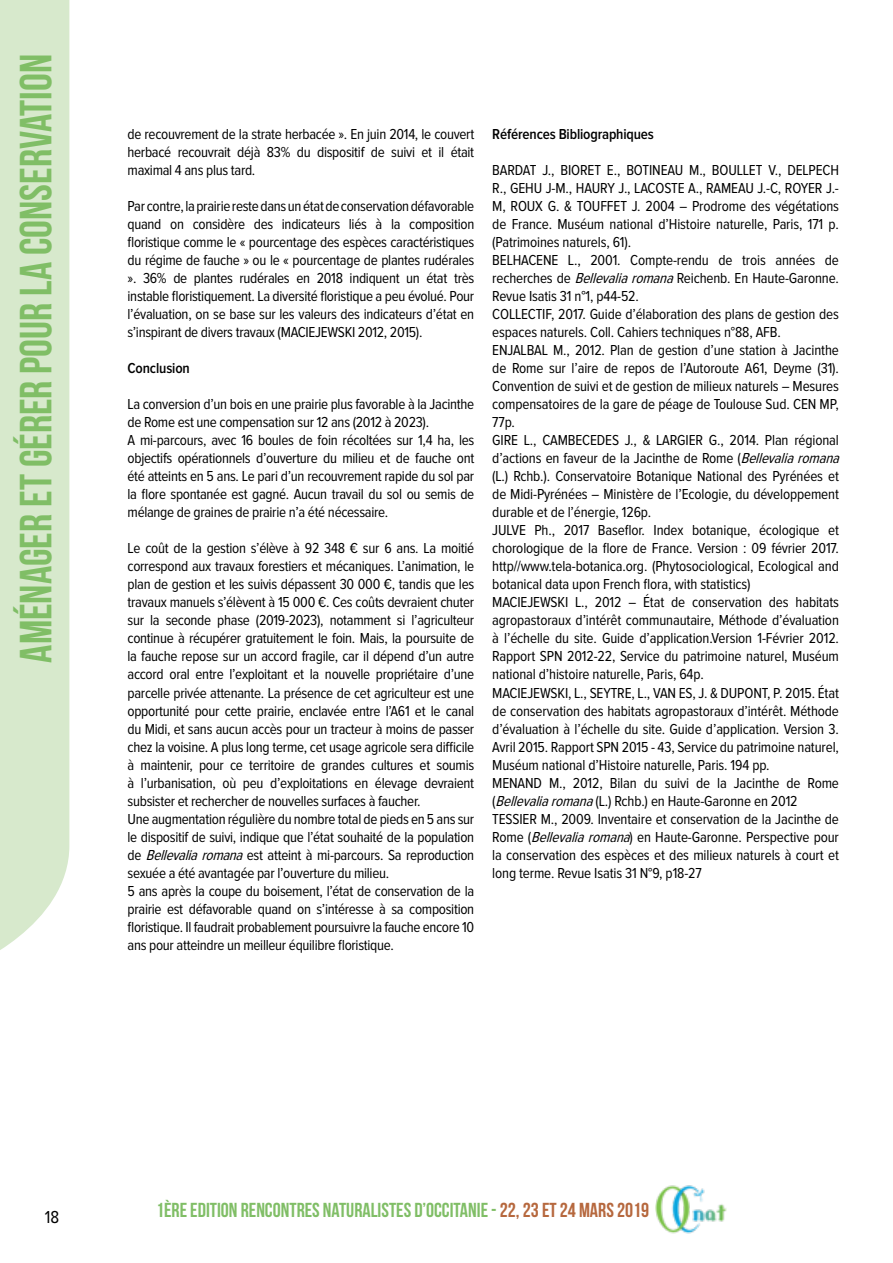
<style>
.page{position:relative;width:893px;height:1263px;background:#fff}
.page>*{position:absolute;margin:0;border:0;box-sizing:border-box;transform-origin:0 0}
.t1{font:45px "Bebas Neue";color:#80be66}
.t2{font:20.25px "Bebas Neue";color:#80be66}
.t3{font:18px "Proxima Nova Cond";color:#000}
.t4{font:15px/18px "Proxima Nova Cond";letter-spacing:-.02em;color:#000}
.t5{font:600 15px "Proxima Nova Cond";letter-spacing:-.01em;color:#000}
.s1{font-style:italic}
.s2{color:#b6683e}
</style>
<div class="page">
<div style="left:0;top:0;width:69px;height:950px;background:#d7e9cc"></div>
<img style="left:656px;top:1185px;width:71px;height:49px">
<h1 class="t1" style="left:11px;top:663px;width:610px;rotate:-90deg">AMÉNAGER ET GÉRER POUR LA CONSERVATION</h1>
<p class="t4" style="left:128px;top:126px;width:348px;text-align:justify">de recouvrement de la strate herbacée ». En juin 2014, le couvert herbacé recouvrait déjà 83% du dispositif de suivi et il était maximal 4 ans plus tard.</p>
<p class="t4" style="left:128px;top:198px;width:348px;text-align:justify">Par contre, la prairie reste dans un état de conservation défavorable quand on considère des indicateurs liés à la composition floristique comme le « pourcentage des espèces caractéristiques du régime de fauche » ou le « pourcentage de plantes rudérales ». 36% de plantes rudérales en 2018 indiquent un état très instable floristiquement. La diversité floristique a peu évolué. Pour l’évaluation, on se base sur les valeurs des indicateurs d’état en s’inspirant de divers travaux (MACIEJEWSKI 2012, 2015).</p>
<p class="t5" style="left:128px;top:362px;width:64px">Conclusion</p>
<p class="t4" style="left:128px;top:396px;width:348px">La conversion d’un bois en une prairie plus favorable à la Jacinthe de Rome est une compensation sur 12 ans (2012 à 2023).<br>A mi-parcours, avec 16 boules de foin récoltées sur 1,4 ha, les objectifs opérationnels d’ouverture du milieu et de fauche ont été atteints en 5 ans. Le pari d’un recouvrement rapide du sol par la flore spontanée est gagné. Aucun travail du sol ou semis de mélange de graines de prairie n’a été nécessaire.</p>
<p class="t4" style="left:128px;top:540px;width:348px">Le coût de la gestion s’élève à 92 348 € sur 6 ans. La moitié correspond aux travaux forestiers et mécaniques. L’animation, le plan de gestion et les suivis dépassent 30 000 €, tandis que les travaux manuels s’élèvent à 15 000 €. Ces coûts devraient chuter sur la seconde phase (2019-2023), notamment si l’agriculteur continue à récupérer gratuitement le foin. Mais, la poursuite de la fauche repose sur un accord fragile, car il dépend d’un autre accord oral entre l’exploitant et la nouvelle propriétaire d’une parcelle privée attenante. La présence de cet agriculteur est une opportunité pour cette prairie, enclavée entre l’A61 et le canal du Midi, et sans aucun accès pour un tracteur à moins de passer chez la voisine. A plus long terme, cet usage agricole sera difficile à maintenir, pour ce territoire de grandes cultures et soumis à l’urbanisation, où peu d’exploitations en élevage devraient subsister et rechercher de nouvelles surfaces à faucher.<br>Une augmentation régulière du nombre total de pieds en 5 ans sur le dispositif de suivi, indique que l’état souhaité de la population de <span class="s1">Bellevaliaromana</span>est atteint à mi-parcours. Sa reproduction sexuée a été avantagée par l’ouverture du milieu.<br>5 ans après la coupe du boisement, l’état de conservation de la prairie est défavorable quand on s’intéresse à sa composition floristique. Il faudrait probablement poursuivre la fauche encore 10 ans pour atteindre un meilleur équilibre floristique.</p>
<p class="t5" style="left:492px;top:128px;width:163px">Références Bibliographiques</p>
<p class="t4" style="left:492px;top:162px;width:352px">BARDAT J., BIORET E., BOTINEAU M., BOULLET V., DELPECH R., GEHU J-M., HAURY J., LACOSTE A., RAMEAU J.-C, ROYER J.- M, ROUX G. &amp; TOUFFET J. 2004 – Prodrome des végétations de France. Muséum national d’Histoire naturelle, Paris, 171 p. (Patrimoines naturels, 61).<br>BELHACENE L., 2001. Compte-rendu de trois années de recherches de <span class="s1">Bellevaliaromana</span>Reichenb. En Haute-Garonne.<br>Revue Isatis 31 n°1, p44-52.<br>COLLECTIF, 2017. Guide d’élaboration des plans de gestion des espaces naturels. Coll. Cahiers techniques n°88, AFB.<br>ENJALBAL M., 2012. Plan de gestion d’une station à Jacinthe de Rome sur l’aire de repos de l’Autoroute A61, Deyme (31).<br>Convention de suivi et de gestion de milieux naturels – Mesures compensatoires de la gare de péage de Toulouse Sud. CEN MP, 77p.<br>GIRE L., CAMBECEDES J., &amp; LARGIER G., 2014. Plan régional d’actions en faveur de la Jacinthe de Rome (<span class="s1">Bellevaliaromana </span>(L.) Rchb.). Conservatoire Botanique National des Pyrénées et de Midi-Pyrénées – Ministère de l’Ecologie, du développement durable et de l’énergie, 126p.<br>JULVE Ph., 2017 Baseflor. Index botanique, écologique et chorologique de la flore de France. Version : 09 février 2017. http//www.tela-botanica.org. (Phytosociological, Ecological and botanical data upon French flora, with statistics)<br>MACIEJEWSKI L., 2012 – État de conservation des habitats agropastoraux d’intérêt communautaire, Méthode d’évaluation à l’échelle du site. Guide d’application.Version 1-Février 2012.<br>Rapport SPN 2012-22, Service du patrimoine naturel, Muséum national d’histoire naturelle, Paris, 64p.<br>MACIEJEWSKI, L., SEYTRE, L., VAN ES, J. &amp; DUPONT, P. 2015. État de conservation des habitats agropastoraux d’intérêt. Méthode d’évaluation à l’échelle du site. Guide d’application. Version 3.<br>Avril 2015. Rapport SPN 2015 - 43, Service du patrimoine naturel, Muséum national d’Histoire naturelle, Paris. 194 pp.<br>MENAND M., 2012, Bilan du suivi de la Jacinthe de Rome (<span class="s1">Bellevaliaromana</span>(L.) Rchb.) en Haute-Garonne en 2012<br>TESSIER M., 2009. Inventaire et conservation de la Jacinthe de Rome (<span class="s1">Bellevaliaromana</span>) en Haute-Garonne. Perspective pour la conservation des espèces et des milieux naturels à court et long terme. Revue Isatis 31 N°9, p18-27</p>
<p class="t3" style="left:45px;top:1209px;width:16px">18</p>
<h2 class="t2" style="left:156px;top:1199px;width:495px">1ÈRE EDITION RENCONTRES NATURALISTES D’OCCITANIE - <span class="s2">22, 23 ET 24 MARS 2019</span></h2>
</div>
